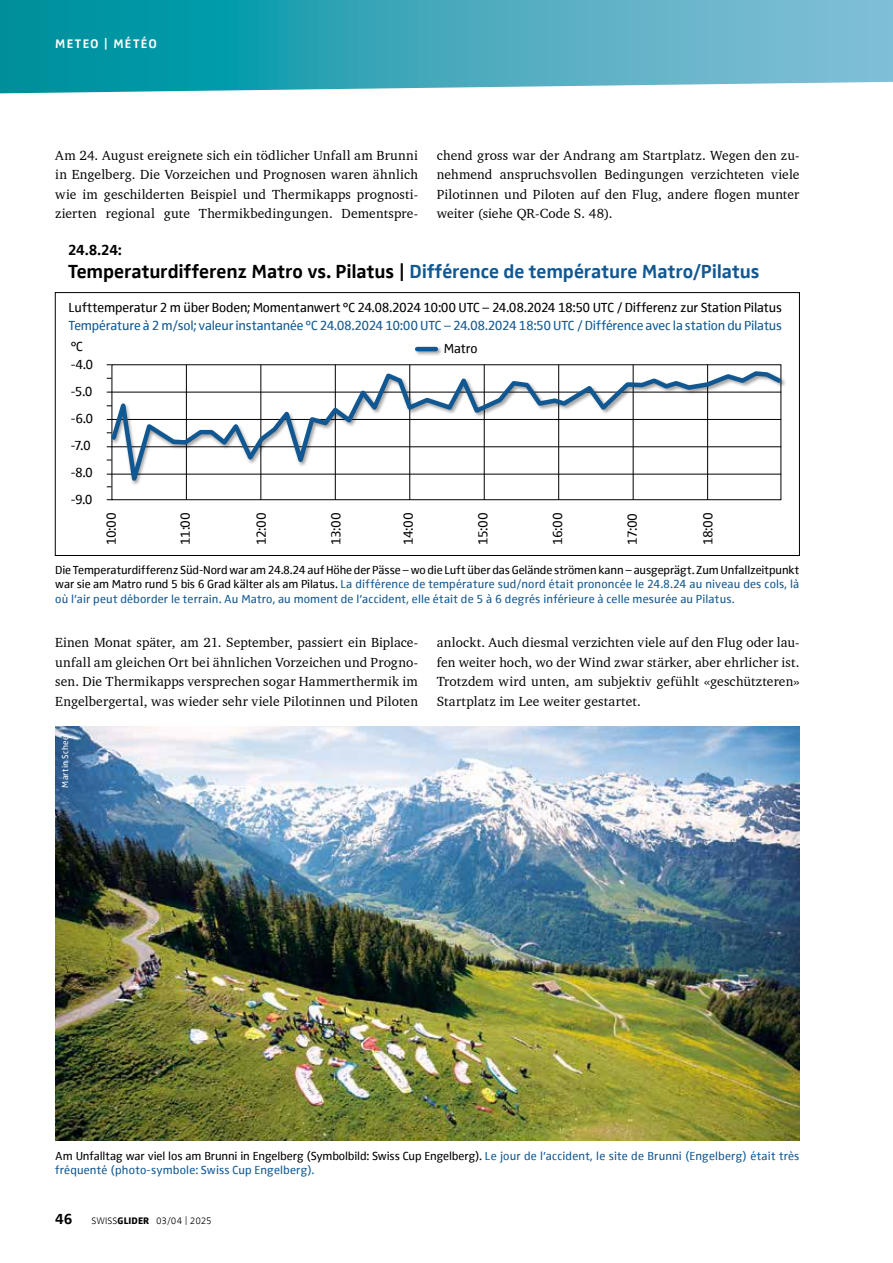
<style>
.page{position:relative;width:893px;height:1263px;background:#fff}
.page>*{position:absolute;margin:0;border:0;box-sizing:border-box;transform-origin:0 0}
.t1{font:700 19.5px "Zwo Offc Pro";letter-spacing:-.005em;color:#115892}
.t2{font:700 15px "Zwo Offc Pro";color:#000}
.t3{font:13.5px/19.5px "Charter BT";letter-spacing:.01em;color:#000;text-align:justify}
.t4{font:13.5px/27px "Zwo Offc Pro";letter-spacing:-.015em;color:#000}
.t5{font:13.5px "Zwo Offc Pro";letter-spacing:-.015em;color:#115892}
.t6{font:700 12.75px "Zwo Offc Pro";letter-spacing:.105em;color:#fff}
.t7{font:12px/14.2px "Zwo Offc Pro";letter-spacing:.01em;color:#115892}
.t8{font:300 9.75px "Zwo Offc Pro";letter-spacing:.005em;color:#000}
.t9{font:9px "Zwo Offc Pro";letter-spacing:.02em;color:#fff}
.s1{color:#000}
.s2{font-weight:800}
</style>
<div class="page">
<svg style="left:0;top:0;width:893px;height:93px"></svg>
<img style="left:55px;top:726px;width:744px;height:415px">
<div style="left:55px;top:292px;width:745px;height:264px;border:1px solid #000"></div>
<hr style="left:186px;top:365px;width:1px;height:135px;background:#000">
<hr style="left:260px;top:365px;width:1px;height:135px;background:#000">
<hr style="left:335px;top:365px;width:1px;height:135px;background:#000">
<hr style="left:409px;top:365px;width:1px;height:135px;background:#000">
<hr style="left:484px;top:365px;width:1px;height:135px;background:#000">
<hr style="left:558px;top:365px;width:1px;height:135px;background:#000">
<hr style="left:633px;top:365px;width:1px;height:135px;background:#000">
<hr style="left:707px;top:365px;width:1px;height:135px;background:#000">
<svg style="left:108px;top:369px;width:677px;height:131px"></svg>
<div style="left:414px;top:346px;width:30px;height:11px;background:#000;opacity:.4"></div>
<hr style="left:417px;top:347px;width:19px;height:4px;background:#115892">
<p class="t6" style="left:55px;top:34px;width:103px">METEO | MÉTÉO</p>
<p class="t3" style="left:55px;top:145px;width:364px">Am 24. August ereignete sich ein tödlicher Unfall am Brunni in Engelberg. Die Vorzeichen und Prognosen waren ähnlich wie im geschilderten Beispiel und Thermikapps prognosti&shy;zierten regional gute Thermikbedingungen. Dementspre-</p>
<p class="t3" style="left:437px;top:145px;width:364px">chend gross war der Andrang am Startplatz. Wegen den zu&shy;nehmend anspruchsvollen Bedingungen verzichteten viele Pilotinnen und Piloten auf den Flug, andere flogen munter weiter (siehe QR-Code S. 48).</p>
<p class="t2" style="left:68px;top:239px;width:55px">24.8.24:</p>
<h1 class="t1" style="left:68px;top:257px;width:693px"><span class="s1">Temperaturdifferenz Matro vs. Pilatus |</span> Différence de température Matro/Pilatus</h1>
<p class="t4" style="left:69px;top:293px;width:715px">Lufttemperatur 2 m über Boden; Momentanwert °C 24.08.2024 10:00 UTC – 24.08.2024 18:50 UTC / Differenz zur Station Pilatus</p>
<p class="t5" style="left:69px;top:316px;width:715px">Température à 2 m/sol; valeur instantanée °C 24.08.2024 10:00 UTC – 24.08.2024 18:50 UTC / Différence avec la station du Pilatus</p>
<p class="t4" style="left:71px;top:336px;width:24px;line-height:18px">°C -4.0</p>
<p class="t4" style="left:71px;top:377px;width:24px">-5.0 -6.0 -7.0 -8.0 -9.0</p>
<p class="t4" style="left:97px;top:545px;width:34px;rotate:-90deg">10:00</p>
<p class="t4" style="left:171px;top:545px;width:34px;rotate:-90deg">11:00</p>
<p class="t4" style="left:247px;top:545px;width:34px;rotate:-90deg">12:00</p>
<p class="t4" style="left:321px;top:545px;width:34px;rotate:-90deg">13:00</p>
<p class="t4" style="left:394px;top:545px;width:34px;rotate:-90deg">14:00</p>
<p class="t4" style="left:468px;top:545px;width:34px;rotate:-90deg">15:00</p>
<p class="t4" style="left:543px;top:545px;width:34px;rotate:-90deg">16:00</p>
<p class="t4" style="left:618px;top:545px;width:33px;rotate:-90deg">17:00</p>
<p class="t4" style="left:693px;top:545px;width:34px;rotate:-90deg">18:00</p>
<p class="t4" style="left:444px;top:334px;width:35px">Matro</p>
<p class="t7" style="left:55px;top:562px;width:746px;text-align:justify"><span class="s1">Die Temperaturdifferenz Süd-Nord war am 24.8.24 auf Höhe der Pässe – wo die Luft über das Gelände strömen kann – ausgeprägt. Zum Unfallzeitpunkt war sie am Matro rund 5 bis 6 Grad kälter als am Pilatus.</span> La différence de température sud/nord était prononcée le 24.8.24 au niveau des cols, là où l’air peut déborder le terrain. Au Matro, au moment de l’accident, elle était de 5 à 6 degrés inférieure à celle mesurée au Pilatus.</p>
<p class="t3" style="left:55px;top:633px;width:364px">Einen Monat später, am 21. September, passiert ein Biplace&shy;unfall am gleichen Ort bei ähnlichen Vorzeichen und Progno&shy;sen. Die Thermikapps versprechen sogar Hammerthermik im Engelbergertal, was wieder sehr viele Pilotinnen und Piloten</p>
<p class="t3" style="left:437px;top:633px;width:364px">anlockt. Auch diesmal verzichten viele auf den Flug oder lau&shy;fen weiter hoch, wo der Wind zwar stärker, aber ehrlicher ist.<br>Trotzdem wird unten, am subjektiv gefühlt «geschützteren» Startplatz im Lee weiter gestartet.</p>
<p class="t9" style="left:58px;top:788px;width:56px;rotate:-90deg">Martin Scheel</p>
<p class="t7" style="left:55px;top:1148px;width:746px"><span class="s1">Am Unfalltag war viel los am Brunni in Engelberg (Symbolbild: Swiss Cup Engelberg).</span> Le jour de l’accident, le site de Brunni (Engelberg) était très fréquenté (photo-symbole: Swiss Cup Engelberg).</p>
<p class="t2" style="left:55px;top:1207px;width:19px">46</p>
<p class="t8" style="left:91px;top:1213px;width:122px">SWISS<span class="s2">GLIDER</span> 03/04 | 2025</p>
</div>
